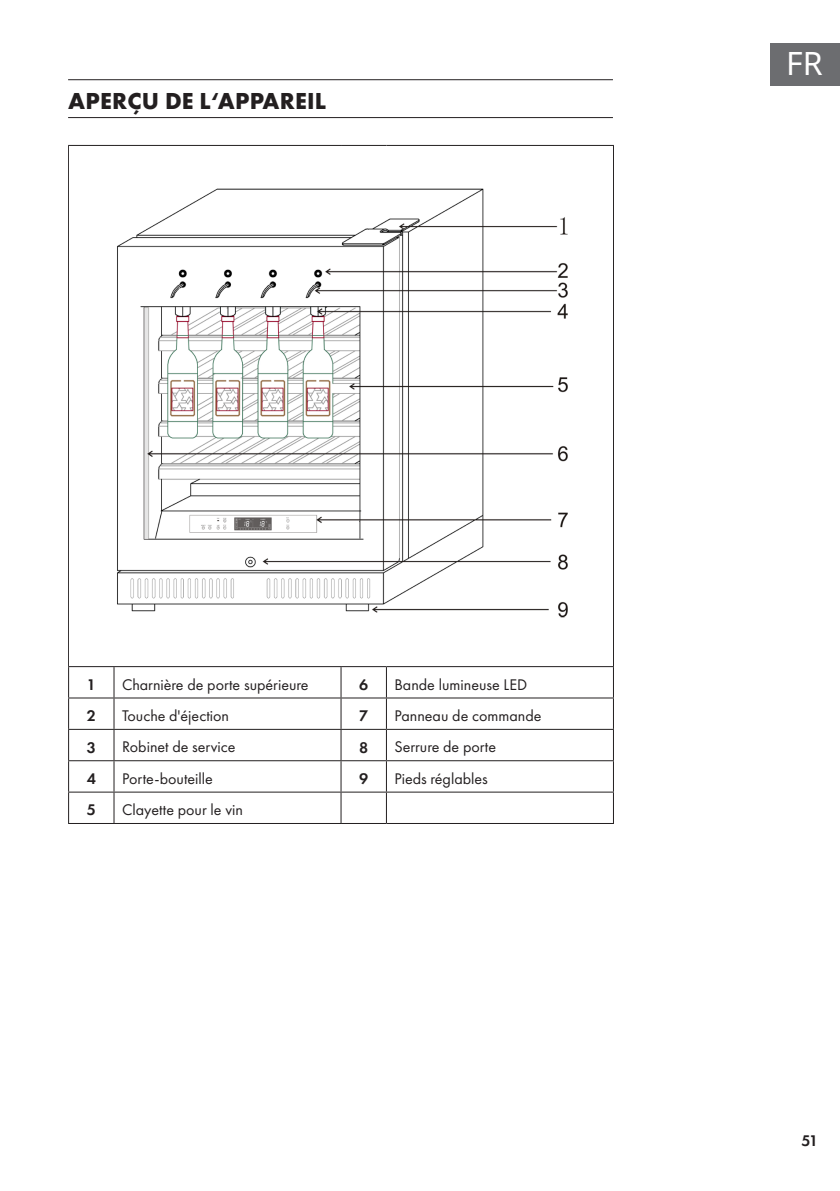
<style>
.page{position:relative;width:840px;height:1191px;background:#fff}
.page>*{position:absolute;margin:0;border:0;box-sizing:border-box;transform-origin:0 0}
.t1{font:32px "Noto Sans";color:#fff}
.Super_Headline{font:700 24px "Futura PTW08";letter-spacing:.01em;color:#231f20}
.Tabelle{font:16px "Futura PTW08";color:#231f20}
.Tabelle-2{font:600 16px "Futura PTW08";color:#231f20}
</style>
<div class="page">
<div style="left:770px;top:43px;width:69px;height:42px;background:#6c6d70"></div>
<hr style="left:68px;top:79px;width:544px;height:1px;background:#231f20">
<hr style="left:68px;top:117px;width:544px;height:1px;background:#231f20">
<hr style="left:68px;top:145px;width:46px;height:1px;background:#231f20">
<hr style="left:68px;top:146px;width:1px;height:520px;background:#231f20">
<hr style="left:114px;top:145px;width:227px;height:1px;background:#231f20">
<hr style="left:341px;top:145px;width:45px;height:1px;background:#231f20">
<hr style="left:386px;top:145px;width:227px;height:1px;background:#231f20">
<hr style="left:612px;top:146px;width:1px;height:520px;background:#231f20">
<hr style="left:68px;top:666px;width:46px;height:1px;background:#231f20">
<hr style="left:68px;top:667px;width:1px;height:30px;background:#231f20">
<hr style="left:114px;top:666px;width:227px;height:1px;background:#231f20">
<hr style="left:113px;top:667px;width:1px;height:30px;background:#231f20">
<hr style="left:341px;top:666px;width:45px;height:1px;background:#231f20">
<hr style="left:340px;top:667px;width:1px;height:30px;background:#231f20">
<hr style="left:386px;top:666px;width:227px;height:1px;background:#231f20">
<hr style="left:386px;top:667px;width:1px;height:30px;background:#231f20">
<hr style="left:612px;top:667px;width:1px;height:30px;background:#231f20">
<hr style="left:68px;top:697px;width:46px;height:1px;background:#231f20">
<hr style="left:68px;top:698px;width:1px;height:31px;background:#231f20">
<hr style="left:114px;top:697px;width:227px;height:1px;background:#231f20">
<hr style="left:113px;top:698px;width:1px;height:31px;background:#231f20">
<hr style="left:341px;top:697px;width:45px;height:1px;background:#231f20">
<hr style="left:340px;top:698px;width:1px;height:31px;background:#231f20">
<hr style="left:386px;top:697px;width:227px;height:1px;background:#231f20">
<hr style="left:386px;top:698px;width:1px;height:31px;background:#231f20">
<hr style="left:612px;top:698px;width:1px;height:31px;background:#231f20">
<hr style="left:68px;top:729px;width:46px;height:1px;background:#231f20">
<hr style="left:68px;top:730px;width:1px;height:30px;background:#231f20">
<hr style="left:114px;top:729px;width:227px;height:1px;background:#231f20">
<hr style="left:113px;top:730px;width:1px;height:30px;background:#231f20">
<hr style="left:341px;top:729px;width:45px;height:1px;background:#231f20">
<hr style="left:340px;top:730px;width:1px;height:30px;background:#231f20">
<hr style="left:386px;top:729px;width:227px;height:1px;background:#231f20">
<hr style="left:386px;top:730px;width:1px;height:30px;background:#231f20">
<hr style="left:612px;top:730px;width:1px;height:30px;background:#231f20">
<hr style="left:68px;top:760px;width:46px;height:1px;background:#231f20">
<hr style="left:68px;top:761px;width:1px;height:30px;background:#231f20">
<hr style="left:114px;top:760px;width:227px;height:1px;background:#231f20">
<hr style="left:113px;top:761px;width:1px;height:30px;background:#231f20">
<hr style="left:341px;top:760px;width:45px;height:1px;background:#231f20">
<hr style="left:340px;top:761px;width:1px;height:30px;background:#231f20">
<hr style="left:386px;top:760px;width:227px;height:1px;background:#231f20">
<hr style="left:386px;top:761px;width:1px;height:30px;background:#231f20">
<hr style="left:612px;top:761px;width:1px;height:30px;background:#231f20">
<hr style="left:68px;top:791px;width:46px;height:1px;background:#231f20">
<hr style="left:68px;top:792px;width:1px;height:31px;background:#231f20">
<hr style="left:114px;top:791px;width:227px;height:1px;background:#231f20">
<hr style="left:113px;top:792px;width:1px;height:31px;background:#231f20">
<hr style="left:341px;top:791px;width:45px;height:1px;background:#231f20">
<hr style="left:340px;top:792px;width:1px;height:31px;background:#231f20">
<hr style="left:386px;top:791px;width:227px;height:1px;background:#231f20">
<hr style="left:386px;top:792px;width:1px;height:31px;background:#231f20">
<hr style="left:612px;top:792px;width:1px;height:31px;background:#231f20">
<hr style="left:68px;top:823px;width:46px;height:1px;background:#231f20">
<hr style="left:114px;top:823px;width:227px;height:1px;background:#231f20">
<hr style="left:341px;top:823px;width:45px;height:1px;background:#231f20">
<hr style="left:386px;top:823px;width:227px;height:1px;background:#231f20">
<img style="left:117px;top:188px;width:451px;height:430px">
<p class="Super_Headline" style="left:68px;top:85px;width:259px">APERÇU DE L‘APPAREIL</p>
<p class="Tabelle-2" style="left:87px;top:674px;width:11px">1</p>
<p class="Tabelle" style="left:122px;top:675px;width:188px">Charnière de porte supérieure</p>
<p class="Tabelle-2" style="left:359px;top:674px;width:11px">6</p>
<p class="Tabelle" style="left:394px;top:675px;width:134px">Bande lumineuse LED</p>
<p class="Tabelle-2" style="left:87px;top:706px;width:11px">2</p>
<p class="Tabelle" style="left:122px;top:706px;width:108px">Touche d'éjection</p>
<p class="Tabelle-2" style="left:359px;top:706px;width:11px">7</p>
<p class="Tabelle" style="left:394px;top:706px;width:148px">Panneau de commande</p>
<p class="Tabelle-2" style="left:87px;top:737px;width:11px">3</p>
<p class="Tabelle" style="left:122px;top:737px;width:115px">Robinet de service</p>
<p class="Tabelle-2" style="left:359px;top:737px;width:11px">8</p>
<p class="Tabelle" style="left:394px;top:737px;width:103px">Serrure de porte</p>
<p class="Tabelle-2" style="left:87px;top:768px;width:11px">4</p>
<p class="Tabelle" style="left:122px;top:769px;width:92px">Porte-bouteille</p>
<p class="Tabelle-2" style="left:359px;top:768px;width:11px">9</p>
<p class="Tabelle" style="left:394px;top:769px;width:95px">Pieds réglables</p>
<p class="Tabelle-2" style="left:87px;top:800px;width:11px">5</p>
<p class="Tabelle" style="left:122px;top:800px;width:122px">Clayette pour le vin</p>
<h1 class="t1" style="left:785px;top:42px;width:38px">FR</h1>
<p class="Tabelle-2" style="left:801px;top:1130px;width:18px">51</p>
</div>
